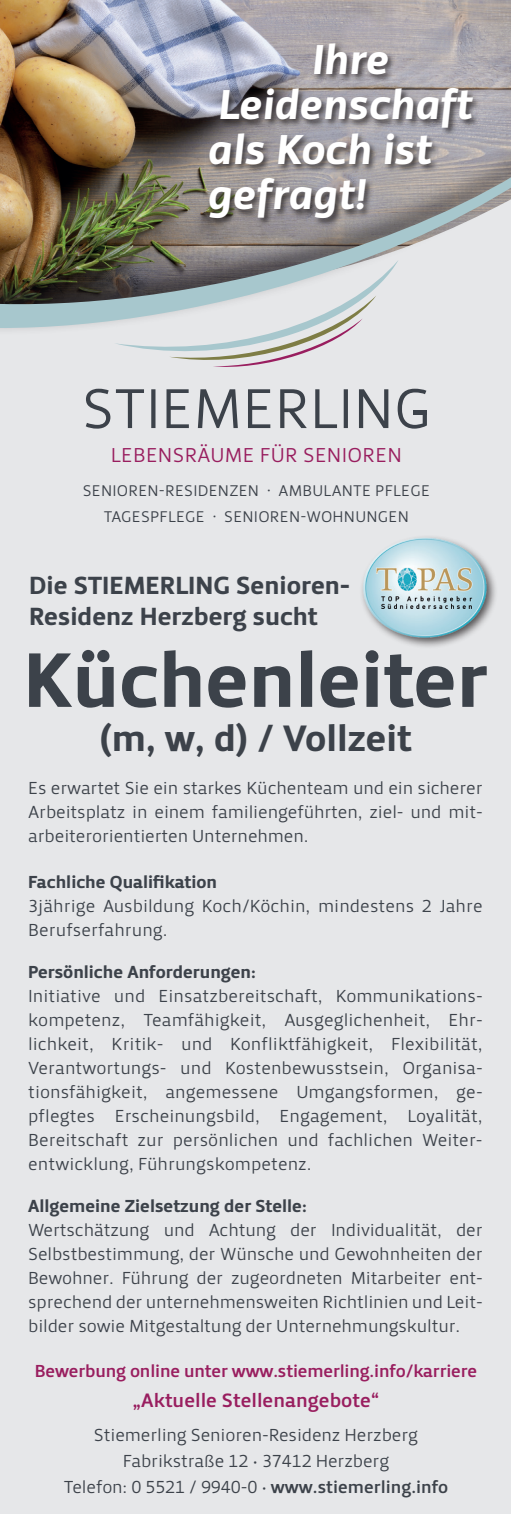
<style>
.page{position:relative;width:511px;height:1514px;background:#fff}
.page>*{position:absolute;margin:0;border:0;box-sizing:border-box;transform-origin:0 0}
.t1{font:79.8px "Priva Four Pro";color:#3c424a}
.t2{font:43.2px/45px "Priva Four Italic Pro";color:#fff}
.t3{font:38px "Priva Four Pro";color:#3c424a}
.t4{font:25.8px/30.8px "Priva Four Pro";color:#3c424a}
.t5{font:20.8px "Priva One Pro";letter-spacing:.015em;color:#991e5f}
.t6{font:20px "Priva Three Pro";color:#991e5f}
.t7{font:18px/24px "Priva One Pro";letter-spacing:-.01em;color:#3c424a;text-align:justify}
.t8{font:18px "Priva Four Pro";color:#3c424a}
.t9{font:18px "Priva Three Pro";letter-spacing:-.01em;color:#991e5f}
.t10{font:16px/26px "Priva One Pro";letter-spacing:.015em;color:#3c424a;text-align:center}
.s1{font-family:"Minion Pro"}
.s2{font-family:"Priva Three Pro"}
</style>
<div class="page">
<div style="left:0;top:0;width:510px;height:1514px;background:#e6e7e9"></div>
<img style="left:0;top:0;width:510px;height:37px">
<svg style="left:86px;top:389px;width:340px;height:40px"></svg>
<div style="left:413px;top:410px;width:13px;height:5px;background:#3c424a"></div>
<svg style="left:116px;top:343px;width:53px;height:8px"></svg>
<svg style="left:169px;top:336px;width:172px;height:31px"></svg>
<div style="left:0;top:37px;width:510px;height:299px;background:#231f20;opacity:.75"></div>
<img style="left:0;top:61px;width:510px;height:274px">
<div style="left:359px;top:534px;width:138px;height:116px;background:#231f20;opacity:.75"></div>
<img style="left:360px;top:537px;width:126px;height:102px">
<div style="left:208px;top:41px;width:273px;height:186px;background:#231f20;opacity:.75"></div>
<h2 class="t2" style="left:207px;top:37px;width:265px;text-indent:104px">Ihre<br>Leidenschaft als Koch ist gefragt!</h2>
<p class="t5" style="left:111px;top:441px;width:292px">LEBENSRÄUME FÜR SENIOREN</p>
<p class="t10" style="left:83px;top:477px;width:348px">SENIOREN-RESIDENZEN <span class="s1">·</span> AMBULANTE PFLEGE<br>TAGESPFLEGE <span class="s1">·</span> SENIOREN-WOHNUNGEN</p>
<h3 class="t4" style="left:29px;top:570px;width:322px">Die STIEMERLING Senioren-<br>Residenz Herzberg sucht</h3>
<h1 class="t1" style="left:23px;top:629px;width:465px">Küchenleiter</h1>
<h3 class="t3" style="left:99px;top:714px;width:313px">(m, w, d) / Vollzeit</h3>
<p class="t7" style="left:28px;top:775px;width:455px">Es erwartet Sie ein starkes Küchenteam und ein sicherer Arbeitsplatz in einem familiengeführten, ziel- und mit&shy;arbeiterorientierten Unternehmen.</p>
<p class="t8" style="left:28px;top:870px;width:190px">Fachliche Qualifikation</p>
<p class="t7" style="left:28px;top:893px;width:455px">3jährige Ausbildung Koch/Köchin, mindestens 2 Jahre<br>Berufserfahrung.</p>
<p class="t8" style="left:28px;top:960px;width:229px">Persönliche Anforderungen:</p>
<p class="t7" style="left:28px;top:983px;width:455px">Initiative und Einsatzbereitschaft, Kommunikations&shy;kompetenz, Teamfähigkeit, Ausgeglichenheit, Ehr&shy;lichkeit, Kritik- und Konfliktfähigkeit, Flexibilität, Verantwortungs- und Kostenbewusstsein, Organisa&shy;tionsfähigkeit, angemessene Umgangsformen, ge&shy;pflegtes Erscheinungsbild, Engagement, Loyalität, Bereitschaft zur persönlichen und fachlichen Weiter&shy;entwicklung, Führungskompetenz.</p>
<p class="t8" style="left:28px;top:1194px;width:280px">Allgemeine Zielsetzung der Stelle:</p>
<p class="t7" style="left:28px;top:1217px;width:455px">Wertschätzung und Achtung der Individualität, der Selbstbestimmung, der Wünsche und Gewohnheiten der Bewohner. Führung der zugeordneten Mitarbeiter ent&shy;sprechend der unternehmensweiten Richtlinien und Leit&shy;bilder sowie Mitgestaltung der Unternehmungskultur.</p>
<p class="t9" style="left:35px;top:1359px;width:443px">Bewerbung online unter www.stiemerling.info/karriere</p>
<p class="t6" style="left:132px;top:1387px;width:248px">„Aktuelle Stellenangebote“</p>
<p class="t7" style="left:64px;top:1421px;width:385px;line-height:26px;text-align:center">Stiemerling Senioren-Residenz Herzberg<br>Fabrikstraße 12 · 37412 Herzberg<br>Telefon: 0 5521 / 9940-0 · <span class="s2">www.stiemerling.info</span></p>
</div>
